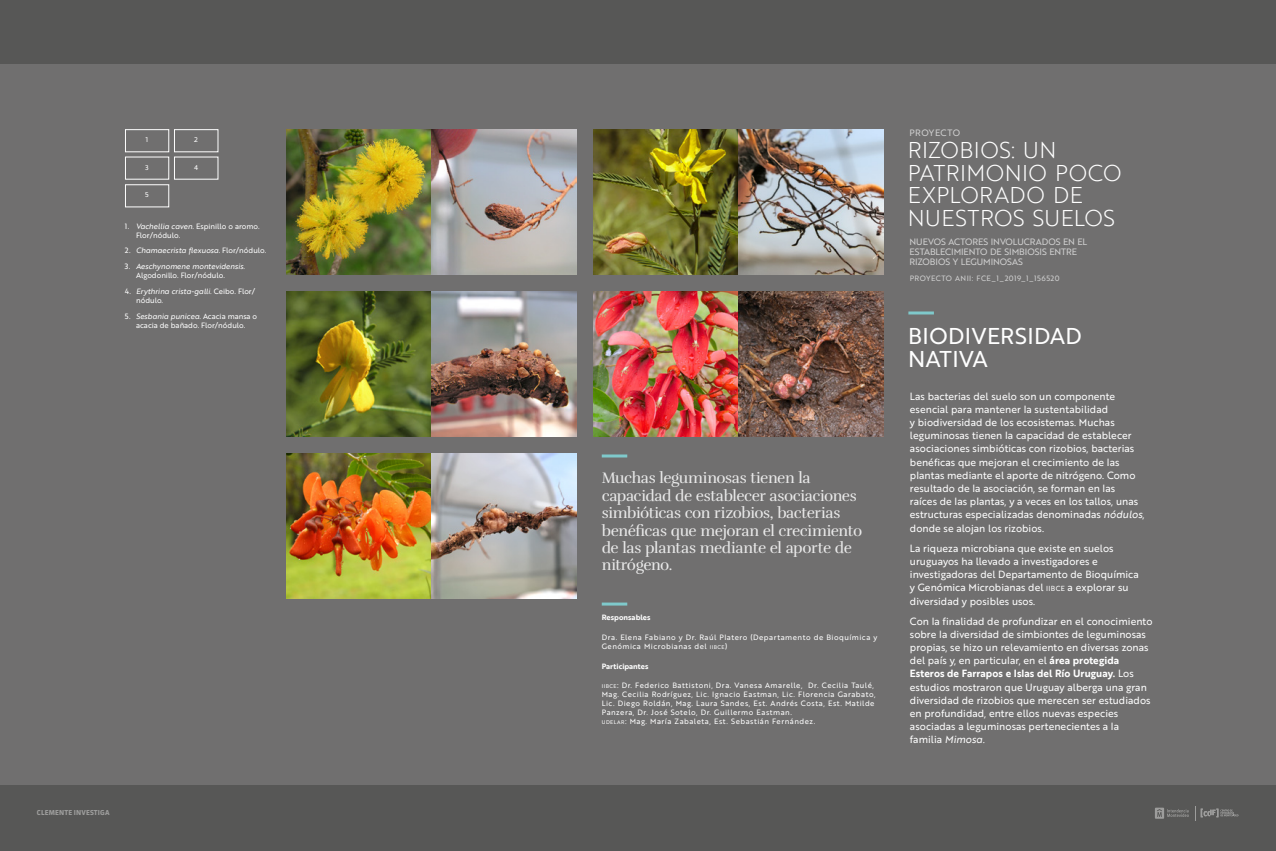
<style>
.page{position:relative;width:1276px;height:851px;background:#fff}
.page>*{position:absolute;margin:0;border:0;box-sizing:border-box;transform-origin:0 0}
.t1{font:22.26px/22.5px "Brother 1816 Light";letter-spacing:.02em;color:#fff}
.t2{font:22.26px/23.2px "Brother 1816";letter-spacing:.02em;color:#fff}
.t3{font:15.6px/17.4px "Rufina";letter-spacing:-.025em;color:#e9e9e9}
.t4{font:10.2px/13.2px "Brother 1816";letter-spacing:.005em;color:#fff}
.t5{font:10.2px "Brother 1816 Bold";letter-spacing:.005em;color:#fff}
.t6{font:9px/10.2px "Brother 1816";letter-spacing:-.005em;color:#d0d0d0}
.t7{font:9px "Brother 1816";letter-spacing:.045em;color:#d0d0d0}
.t8{font:7.5px/9px "Brother 1816";letter-spacing:.065em;color:#fff}
.t9{font:7.5px "Brother 1816 Regular Italic";color:#fff}
.t10{font:7.5px/9px "Brother 1816";color:#fff}
.t11{font:7.5px "Brother 1816";letter-spacing:.055em;color:#d0d0d0}
.t12{font:7.5px "Brother 1816 Bold";letter-spacing:.005em;color:#fff}
.t13{font:700 7.2px "Facit";letter-spacing:.02em;color:#9d9d9c}
.t14{font:7.2px "Amelia";color:#fff}
.s1{font-family:"Brother 1816 Regular Italic"}
.s2{font-family:"Brother 1816"}
.s3{font-size:5.25px}
.s4{font-style:inherit}
.s5{font-size:7.14px}
.s6{font-family:"Brother 1816 Bold"}
</style>
<div class="page">
<div style="left:0;top:0;width:1276px;height:850px;background:#706f6f"></div>
<div style="left:0;top:0;width:1276px;height:64px;background:#575756"></div>
<div style="left:0;top:784px;width:1276px;height:66px;background:#575756"></div>
<svg style="left:1155px;top:807px;width:33px;height:11px"></svg>
<svg style="left:1195px;top:806px;width:43px;height:14px"></svg>
<hr style="left:908px;top:311px;width:26px;height:3px;background:#7fc9cb">
<div style="left:174px;top:129px;width:44px;height:23px;border:1px solid #fff"></div>
<div style="left:125px;top:129px;width:44px;height:23px;border:1px solid #fff"></div>
<div style="left:125px;top:157px;width:44px;height:22px;border:1px solid #fff"></div>
<div style="left:125px;top:184px;width:44px;height:23px;border:1px solid #fff"></div>
<hr style="left:602px;top:602px;width:25px;height:3px;background:#7fc9cb">
<hr style="left:602px;top:454px;width:25px;height:3px;background:#7fc9cb">
<img style="left:287px;top:129px;width:289px;height:145px">
<img style="left:593px;top:129px;width:290px;height:145px">
<img style="left:287px;top:291px;width:290px;height:145px">
<img style="left:594px;top:291px;width:289px;height:145px">
<img style="left:287px;top:453px;width:290px;height:145px">
<p class="t14" style="left:145px;top:135px;width:4px">1</p>
<p class="t14" style="left:145px;top:163px;width:5px">3</p>
<p class="t14" style="left:145px;top:191px;width:5px">5</p>
<p class="t14" style="left:194px;top:135px;width:5px">2</p>
<p class="t14" style="left:194px;top:163px;width:6px">4</p>
<p class="t10" style="left:136px;top:222px;width:125px;text-indent:-11px">1. <span class="s1">Vachellia caven.</span> Espinillo o aromo.<br>Flor/nódulo.</p>
<p class="t9" style="left:125px;top:245px;width:143px"><span class="s2">2.</span> Chamaecrista flexuosa<span class="s2">. Flor/nódulo.</span></p>
<p class="t9" style="left:125px;top:261px;width:121px"><span class="s2">3.</span> Aeschynomene montevidensis.</p>
<p class="t10" style="left:136px;top:272px;width:90px">Algodonillo. Flor/nódulo.</p>
<p class="t9" style="left:125px;top:286px;width:132px"><span class="s2">4.</span> Erythrina crista-galli. <span class="s2">Ceibo. Flor/</span></p>
<p class="t8" style="left:136px;top:296px;width:29px">nódulo.</p>
<p class="t9" style="left:125px;top:310px;width:134px"><span class="s2">5.</span> Sesbania punicea. <span class="s2">Acacia mansa o</span></p>
<p class="t10" style="left:136px;top:321px;width:111px">acacia de bañado. Flor/nódulo.</p>
<p class="t13" style="left:37px;top:808px;width:74px">CLEMENTE INVESTIGA</p>
<h2 class="t3" style="left:602px;top:469px;width:262px">Muchas leguminosas tienen la capacidad de establecer asociaciones simbióticas con rizobios, bacterias benéficas que mejoran el crecimiento de las plantas mediante el aporte de nitrógeno.</h2>
<p class="t12" style="left:602px;top:611px;width:50px">Responsables</p>
<p class="t8" style="left:602px;top:633px;width:277px">Dra. Elena Fabiano y Dr. Raúl Platero (Departamento de Bioquímica y<br>Genómica Microbianas del <span class="s3">IIBCE</span>)</p>
<p class="t12" style="left:602px;top:660px;width:48px">Participantes</p>
<p class="t8" style="left:602px;top:681px;width:275px"><span class="s3">IIBCE</span><span class="s4">:</span> Dr. Federico Battistoni, Dra. Vanesa Amarelle, Dr. Cecilia Taulé, Mag. Cecilia Rodríguez, Lic. Ignacio Eastman, Lic. Florencia Garabato, Lic. Diego Roldán, Mag. Laura Sandes, Est. Andrés Costa, Est. Matilde Panzera, Dr. José Sotelo, Dr. Guillermo Eastman.<br><span class="s3">UDELAR</span><span class="s4">:</span> Mag. María Zabaleta, Est. Sebastián Fernández.</p>
<p class="t7" style="left:909px;top:129px;width:52px">PROYECTO</p>
<h1 class="t1" style="left:908px;top:138px;width:215px">RIZOBIOS: UN<br>PATRIMONIO POCO<br>EXPLORADO DE<br>NUESTROS SUELOS</h1>
<p class="t6" style="left:909px;top:237px;width:179px">NUEVOS ACTORES INVOLUCRADOS EN EL<br>ESTABLECIMIENTO DE SIMBIOSIS ENTRE<br>RIZOBIOS Y LEGUMINOSAS</p>
<p class="t11" style="left:909px;top:275px;width:151px">PROYECTO ANII: FCE_1_2019_1_156520</p>
<h1 class="t2" style="left:908px;top:327px;width:175px">BIODIVERSIDAD<br>NATIVA</h1>
<p class="t4" style="left:910px;top:390px;width:236px">Las bacterias del suelo son un componente esencial para mantener la sustentabilidad<br>y biodiversidad de los ecosistemas. Muchas leguminosas tienen la capacidad de establecer asociaciones simbióticas con rizobios, bacterias benéficas que mejoran el crecimiento de las plantas mediante el aporte de nitrógeno. Como resultado de la asociación, se forman en las raíces de las plantas, y a veces en los tallos, unas estructuras especializadas denominadas <span class="s1">nódulos</span>, donde se alojan los rizobios.</p>
<p class="t4" style="left:910px;top:542px;width:230px">La riqueza microbiana que existe en suelos uruguayos ha llevado a investigadores e investigadoras del Departamento de Bioquímica y Genómica Microbianas del <span class="s5">IIBCE</span> a explorar su diversidad y posibles usos.</p>
<p class="t4" style="left:910px;top:615px;width:244px">Con la finalidad de profundizar en el conocimiento sobre la diversidad de simbiontes de leguminosas propias, se hizo un relevamiento en diversas zonas del país y, en particular, en el <span class="s6">área protegida</span></p>
<p class="t5" style="left:910px;top:666px;width:225px">Esteros de Farrapos e Islas del Río Uruguay. <span class="s2">Los</span></p>
<p class="t4" style="left:910px;top:681px;width:242px">estudios mostraron que Uruguay alberga una gran diversidad de rizobios que merecen ser estudiados en profundidad, entre ellos nuevas especies asociadas a leguminosas pertenecientes a la familia <span class="s1">Mimosa.</span></p>
</div>
